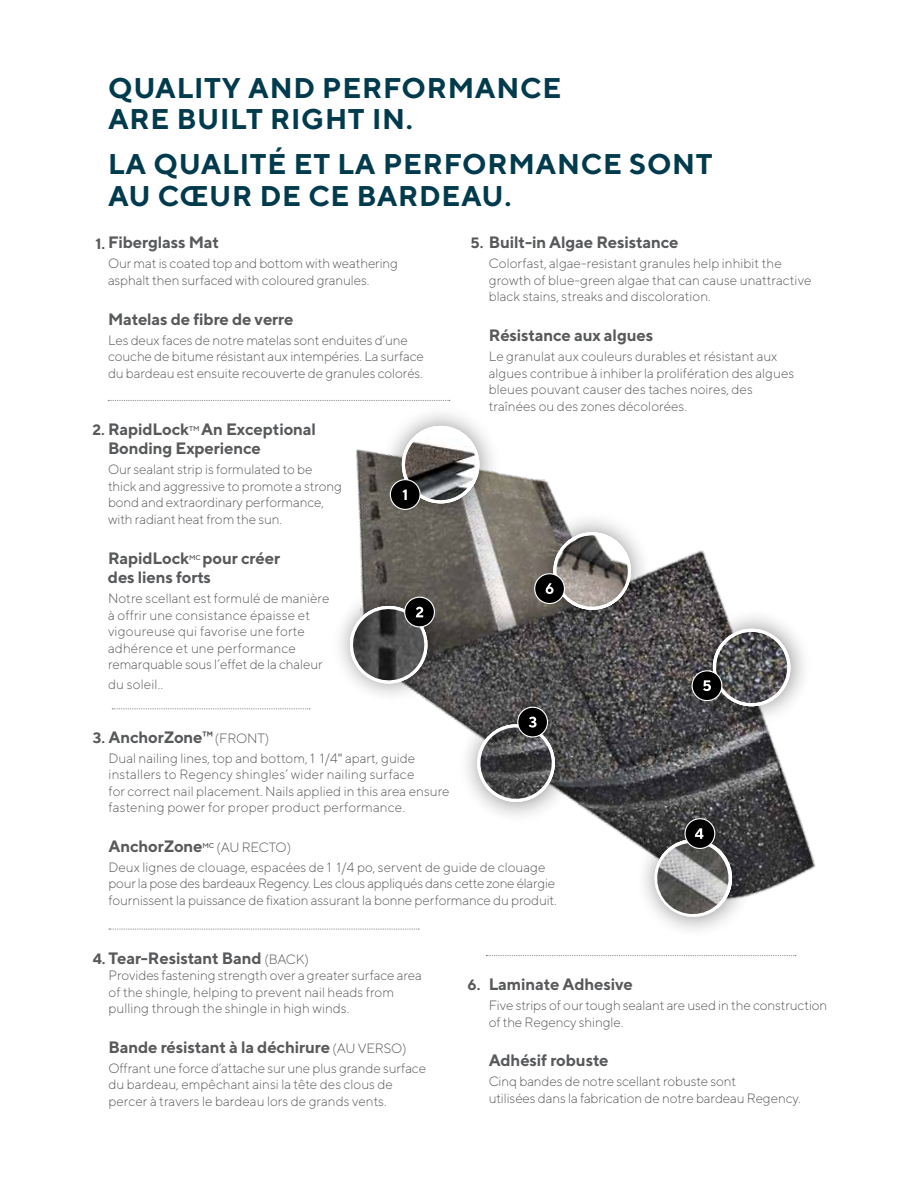
<style>
.page{position:relative;width:918px;height:1188px;background:#fff}
.page>*{position:absolute;margin:0;border:0;box-sizing:border-box;transform-origin:0 0}
.t1{font:700 28.5px/31.5px "TT Norms";letter-spacing:.025em;color:#003b4d}
.t2{font:700 16.5px/19.5px "TT Norms";letter-spacing:-.01em;color:#58595b}
.t3{font:700 15px "TT Norms";color:#58595b}
.t4{font:300 13.5px/16.5px "TT Norms";color:#58595b}
.t5{font:500 7.05px "TT Norms";color:#58595b}
.s1{font-size:15px}
.s2{font-weight:500}
.s3{font-weight:300;font-size:13.5px}
.s4{font-weight:400}
</style>
<div class="page">
<img style="left:356px;top:449px;width:204px;height:83px">
<div style="left:380px;top:404px;width:121px;height:121px;background:#000;opacity:.45"></div>
<div style="left:532px;top:510px;width:121px;height:121px;background:#000;opacity:.45"></div>
<svg style="left:390px;top:480px;width:30px;height:29px"></svg>
<div style="left:390px;top:479px;width:31px;height:31px;border:1px solid #fff;border-radius:50%"></div>
<svg style="left:398px;top:426px;width:85px;height:81px"></svg>
<svg style="left:108px;top:400px;width:342px;height:1px"></svg>
<svg style="left:109px;top:532px;width:707px;height:399px"></svg>
<svg style="left:486px;top:955px;width:310px;height:1px"></svg>
<h1 class="t1" style="left:108px;top:71px;width:455px">QUALITY AND PERFORMANCE<br>ARE BUILT RIGHT IN.</h1>
<h1 class="t1" style="left:108px;top:148px;width:606px">LA QUALITÉ ET LA PERFORMANCE SONT<br>AU CŒUR DE CE BARDEAU.</h1>
<p class="t2" style="left:95px;top:233px;width:125px"><span class="s1">1.</span> Fiberglass Mat</p>
<p class="t4" style="left:108px;top:255px;width:292px">Our mat is coated top and bottom with weathering asphalt then surfaced with coloured granules.</p>
<p class="t2" style="left:108px;top:309px;width:187px">Matelas de fibre de verre</p>
<p class="t4" style="left:108px;top:331px;width:318px">Les deux faces de notre matelas sont enduites d’une couche de bitume résistant aux intempéries. La surface du bardeau est ensuite recouverte de granules colorés.</p>
<p class="t2" style="left:470px;top:232px;width:210px"><span class="s1">5.</span> Built-in Algae Resistance</p>
<p class="t4" style="left:489px;top:255px;width:324px">Colorfast, algae-resistant granules help inhibit the growth of blue-green algae that can cause unattractive black stains, streaks and discoloration.</p>
<p class="t2" style="left:489px;top:325px;width:166px">Résistance aux algues</p>
<p class="t4" style="left:489px;top:348px;width:307px">Le granulat aux couleurs durables et résistant aux algues contribue à inhiber la prolifération des algues bleues pouvant causer des taches noires, des traînées ou des zones décolorées.</p>
<p class="t2" style="left:93px;top:419px;width:98px"><span class="s1">2.</span> RapidLock</p>
<p class="t5" style="left:189px;top:424px;width:12px">TM</p>
<p class="t2" style="left:108px;top:419px;width:210px;text-indent:93px">An Exceptional<br>Bonding Experience</p>
<p class="t4" style="left:108px;top:461px;width:236px">Our sealant strip is formulated to be thick and aggressive to promote a strong bond and extraordinary performance, with radiant heat from the sun.</p>
<p class="t2" style="left:108px;top:548px;width:83px">RapidLock</p>
<p class="t5" style="left:189px;top:553px;width:13px">MC</p>
<p class="t2" style="left:108px;top:548px;width:174px;text-indent:95px">pour créer des liens forts</p>
<p class="t4" style="left:108px;top:590px;width:223px">Notre scellant est formulé de manière à offrir une consistance épaisse et vigoureuse qui favorise une forte adhérence et une performance remarquable sous l’effet de la chaleur</p>
<p class="t4" style="left:108px;top:676px;width:57px">du soleil..</p>
<p class="t2" style="left:93px;top:727px;width:178px"><span class="s1">3.</span> AnchorZone<span class="s2">™</span><span class="s3">(FRONT)</span></p>
<p class="t4" style="left:109px;top:749px;width:343px">Dual nailing lines, top and bottom, 1 1/4<span class="s4">"</span> apart, guide installers to Regency shingles’ wider nailing surface<br>for correct nail placement. Nails applied in this area ensure fastening power for proper product performance.</p>
<p class="t2" style="left:109px;top:836px;width:96px">AnchorZone</p>
<p class="t4" style="left:109px;top:837px;width:438px;line-height:20px;text-indent:94px"><sup>MC</sup> (AU RECTO)<br>Deux lignes de clouage, espacées de 1 1/4 po, servent de guide de clouage</p>
<p class="t4" style="left:109px;top:875px;width:450px">pour la pose des bardeaux Regency. Les clous appliqués dans cette zone élargie fournissent la puissance de fixation assurant la bonne performance du produit.</p>
<p class="t2" style="left:93px;top:948px;width:218px"><span class="s1">4.</span> Tear-Resistant Band <span class="s3">(BACK)</span></p>
<p class="t4" style="left:109px;top:967px;width:315px">Provides fastening strength over a greater surface area of the shingle, helping to prevent nail heads from pulling through the shingle in high winds.</p>
<p class="t2" style="left:109px;top:1037px;width:300px">Bande résistant à la déchirure <span class="s3">(AU VERSO)</span></p>
<p class="t4" style="left:109px;top:1060px;width:319px">Offrant une force d’attache sur une plus grande surface du bardeau, empêchant ainsi la tête des clous de percer à travers le bardeau lors de grands vents.</p>
<p class="t3" style="left:468px;top:975px;width:14px">6.</p>
<p class="t2" style="left:489px;top:974px;width:146px">Laminate Adhesive</p>
<p class="t4" style="left:489px;top:997px;width:340px">Five strips of our tough sealant are used in the construction of the Regency shingle.</p>
<p class="t2" style="left:489px;top:1050px;width:121px">Adhésif robuste</p>
<p class="t4" style="left:489px;top:1073px;width:314px">Cinq bandes de notre scellant robuste sont<br>utilisées dans la fabrication de notre bardeau Regency.</p>
</div>
